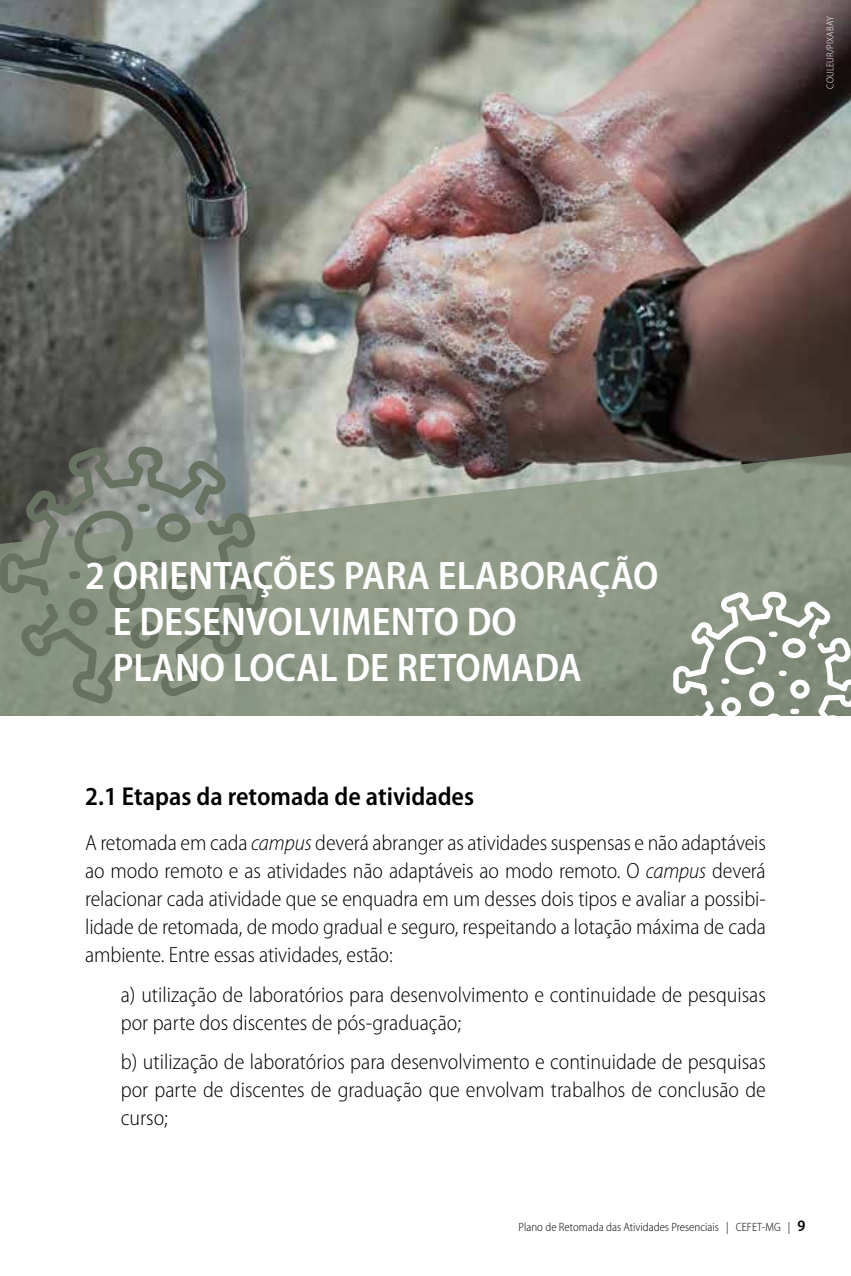
<style>
.page{position:relative;width:851px;height:1276px;background:#fff}
.page>*{position:absolute;margin:0;border:0;box-sizing:border-box;transform-origin:0 0}
.t1{font:600 semi-condensed 40px/46px "Myriad Pro";color:#fff}
.t2{font:600 semi-condensed 26px "Myriad Pro";color:#000}
.t3{font:300 semi-condensed 22px/28px "Myriad Pro";color:#000;text-align:justify}
.t4{font:300 semi-condensed 12px "Myriad Pro";color:#000}
.t5{font:300 semi-condensed 10px "Myriad Pro";letter-spacing:.02em;color:#fff}
.s1{font-style:italic}
.s2{font-weight:600;font-size:16px}
</style>
<div class="page">
<img style="left:0;top:0;width:850px;height:449px">
<svg style="left:0;top:449px;width:850px;height:267px;background:#8f9887"></svg>
<svg style="left:673px;top:591px;width:177px;height:125px"></svg>
<div style="left:778px;top:670px;width:8px;height:6px;background:#fff;border-radius:3px"></div>
<div style="left:721px;top:678px;width:8px;height:6px;background:#fff;border-radius:3px"></div>
<div style="left:768px;top:631px;width:9px;height:6px;background:#fff;border-radius:3px"></div>
<div style="left:790px;top:708px;width:9px;height:6px;background:#fff;border-radius:3px"></div>
<svg style="left:20px;top:511px;width:247px;height:192px;background:#858f7d"></svg>
<svg style="left:0;top:446px;width:226px;height:202px;background:#7b8476"></svg>
<div style="left:152px;top:560px;width:11px;height:8px;background:#687261;border-radius:4px"></div>
<div style="left:105px;top:627px;width:12px;height:8px;background:#687261;border-radius:4px"></div>
<div style="left:69px;top:571px;width:11px;height:8px;background:#687261;border-radius:4px"></div>
<div style="left:137px;top:504px;width:13px;height:7px;background:#687261;border-radius:4px"></div>
<div style="left:168px;top:615px;width:13px;height:7px;background:#687261;border-radius:4px"></div>
<p class="t5" style="left:824px;top:89px;width:74px;rotate:-90deg">COULEUR/PIXABAY</p>
<h1 class="t1" style="left:113px;top:551px;width:547px;text-indent:-28px">2 ORIENTAÇÕES PARA ELABORAÇÃO<br>E DESENVOLVIMENTO DO<br>PLANO LOCAL DE RETOMADA</h1>
<p class="t2" style="left:85px;top:780px;width:390px">2.1 Etapas da retomada de atividades</p>
<p class="t3" style="left:85px;top:828px;width:682px">A retomada em cada <span class="s1">campus</span> deverá abranger as atividades suspensas e não adaptáveis ao modo remoto e as atividades não adaptáveis ao modo remoto. O <span class="s1">campus</span> deverá relacionar cada atividade que se enquadra em um desses dois tipos e avaliar a possibi&shy;lidade de retomada, de modo gradual e seguro, respeitando a lotação máxima de cada ambiente. Entre essas atividades, estão:</p>
<p class="t3" style="left:121px;top:980px;width:646px">a) utilização de laboratórios para desenvolvimento e continuidade de pesquisas por parte dos discentes de pós-graduação;</p>
<p class="t3" style="left:121px;top:1047px;width:646px">b) utilização de laboratórios para desenvolvimento e continuidade de pesquisas por parte de discentes de graduação que envolvam trabalhos de conclusão de curso;</p>
<p class="t4" style="left:518px;top:1220px;width:288px">Plano de Retomada das Atividades Presenciais | CEFET-MG | <span class="s2">9</span></p>
</div>
